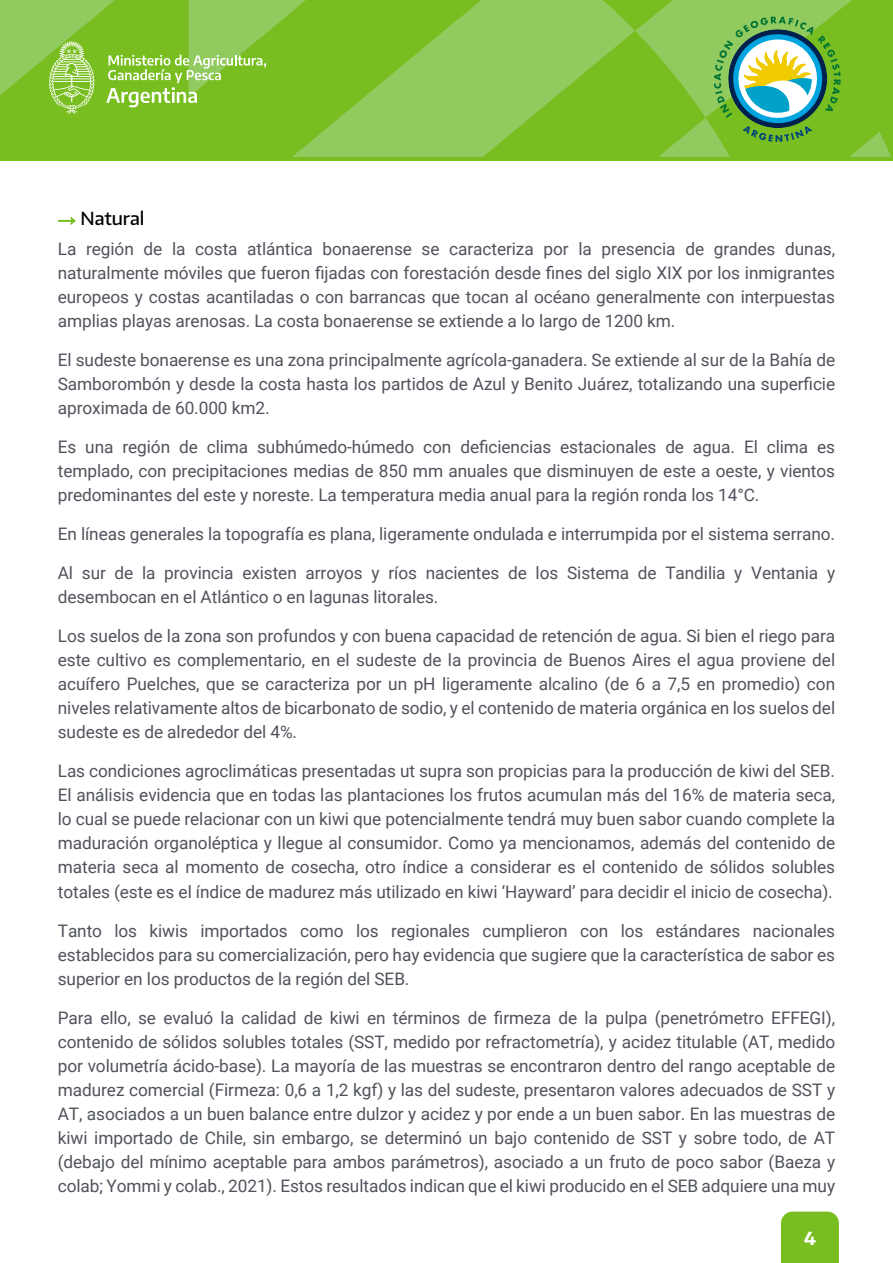
<style>
.page{position:relative;width:893px;height:1263px;background:#fff}
.page>*{position:absolute;margin:0;border:0;box-sizing:border-box;transform-origin:0 0}
.t1{font:500 18px "Encode Sans";letter-spacing:-.005em;color:#000}
.t2{font:700 18px "Encode Sans";color:#fff}
.t3{font:17.25px/24px "Roboto";letter-spacing:-.005em;color:#50535c;text-align:justify}
.s1{font-family:"Arial";font-weight:400;color:#78be20}
</style>
<div class="page">
<div style="left:781px;top:1211px;width:58px;height:52px;background:#78be20"></div>
<div style="left:0;top:0;width:893px;height:160px;background:#78be20"></div>
<svg style="left:0;top:0;width:106px;height:114px;fill:#91ca5e"></svg>
<svg style="left:49px;top:41px;width:45px;height:72px"></svg>
<svg style="left:106px;top:0;width:785px;height:156px"></svg>
<p class="t1" style="left:58px;top:207px;width:88px"><span class="s1">→</span> Natural</p>
<p class="t3" style="left:58px;top:239px;width:779px">La región de la costa atlántica bonaerense se caracteriza por la presencia de grandes dunas, naturalmente móviles que fueron fijadas con forestación desde fines del siglo XIX por los inmigrantes europeos y costas acantiladas o con barrancas que tocan al océano generalmente con interpuestas amplias playas arenosas. La costa bonaerense se extiende a lo largo de 1200 km.</p>
<p class="t3" style="left:58px;top:350px;width:779px">El sudeste bonaerense es una zona principalmente agrícola-ganadera. Se extiende al sur de la Bahía de Samborombón y desde la costa hasta los partidos de Azul y Benito Juárez, totalizando una superficie aproximada de 60.000 km2.</p>
<p class="t3" style="left:58px;top:437px;width:779px">Es una región de clima subhúmedo-húmedo con deficiencias estacionales de agua. El clima es templado, con precipitaciones medias de 850 mm anuales que disminuyen de este a oeste, y vientos predominantes del este y noreste. La temperatura media anual para la región ronda los 14°C.</p>
<p class="t3" style="left:58px;top:524px;width:779px">En líneas generales la topografía es plana, ligeramente ondulada e interrumpida por el sistema serrano.</p>
<p class="t3" style="left:58px;top:563px;width:779px">Al sur de la provincia existen arroyos y ríos nacientes de los Sistema de Tandilia y Ventania y desembocan en el Atlántico o en lagunas litorales.</p>
<p class="t3" style="left:58px;top:626px;width:779px">Los suelos de la zona son profundos y con buena capacidad de retención de agua. Si bien el riego para este cultivo es complementario, en el sudeste de la provincia de Buenos Aires el agua proviene del acuífero Puelches, que se caracteriza por un pH ligeramente alcalino (de 6 a 7,5 en promedio) con niveles relativamente altos de bicarbonato de sodio, y el contenido de materia orgánica en los suelos del sudeste es de alrededor del 4%.</p>
<p class="t3" style="left:58px;top:761px;width:779px">Las condiciones agroclimáticas presentadas ut supra son propicias para la producción de kiwi del SEB.<br>El análisis evidencia que en todas las plantaciones los frutos acumulan más del 16% de materia seca, lo cual se puede relacionar con un kiwi que potencialmente tendrá muy buen sabor cuando complete la maduración organoléptica y llegue al consumidor. Como ya mencionamos, además del contenido de materia seca al momento de cosecha, otro índice a considerar es el contenido de sólidos solubles totales (este es el índice de madurez más utilizado en kiwi ‘Hayward’ para decidir el inicio de cosecha).</p>
<p class="t3" style="left:58px;top:920px;width:779px">Tanto los kiwis importados como los regionales cumplieron con los estándares nacionales establecidos para su comercialización, pero hay evidencia que sugiere que la característica de sabor es superior en los productos de la región del SEB.</p>
<p class="t3" style="left:58px;top:1007px;width:779px">Para ello, se evaluó la calidad de kiwi en términos de firmeza de la pulpa (penetrómetro EFFEGI), contenido de sólidos solubles totales (SST, medido por refractometría), y acidez titulable (AT, medido por volumetría ácido-base). La mayoría de las muestras se encontraron dentro del rango aceptable de madurez comercial (Firmeza: 0,6 a 1,2 kgf) y las del sudeste, presentaron valores adecuados de SST y AT, asociados a un buen balance entre dulzor y acidez y por ende a un buen sabor. En las muestras de kiwi importado de Chile, sin embargo, se determinó un bajo contenido de SST y sobre todo, de AT (debajo del mínimo aceptable para ambos parámetros), asociado a un fruto de poco sabor (Baeza y colab; Yommi y colab., 2021). Estos resultados indican que el kiwi producido en el SEB adquiere una muy</p>
<p class="t2" style="left:804px;top:1227px;width:14px">4</p>
</div>
